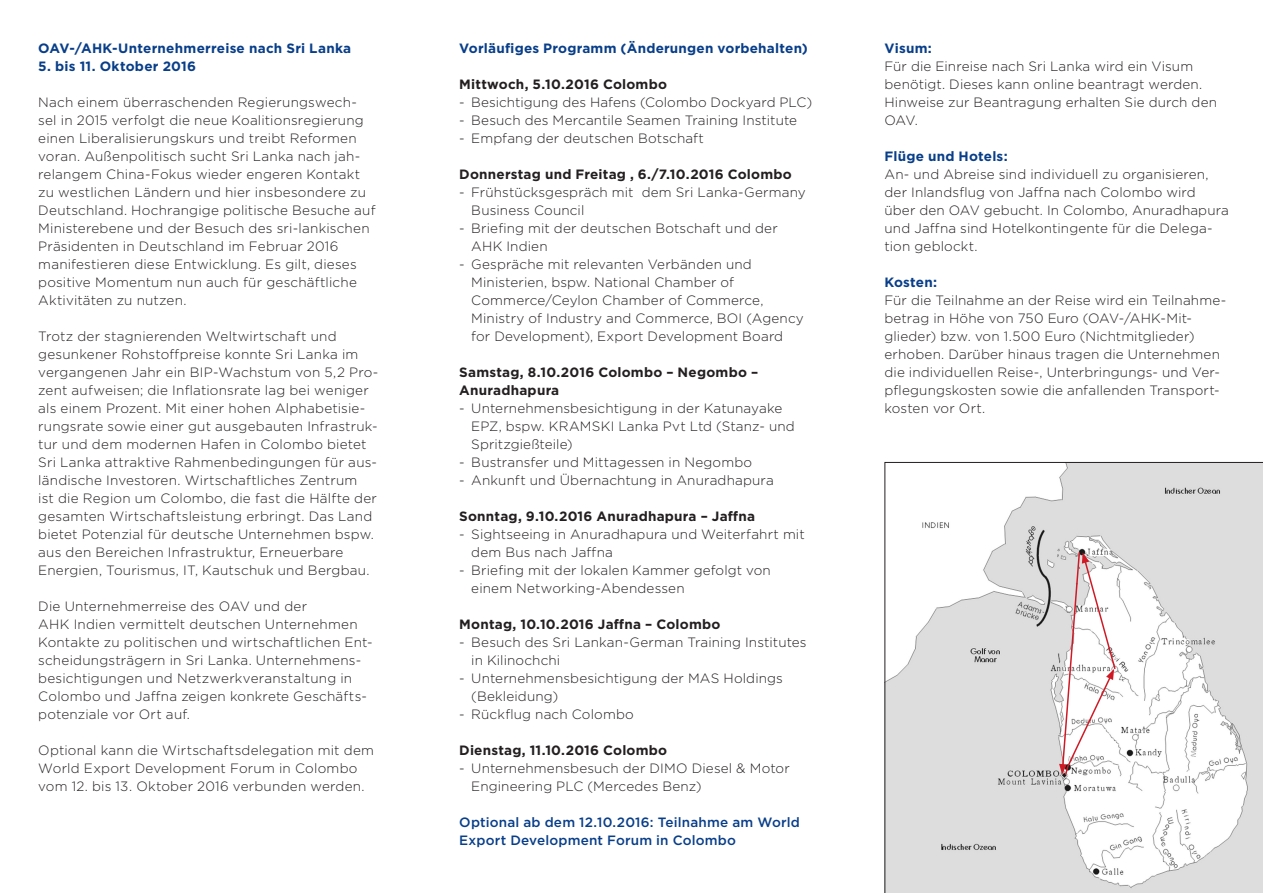
<style>
.page{position:relative;width:1263px;height:893px;background:#fff}
.page>*{position:absolute;margin:0;border:0;box-sizing:border-box;transform-origin:0 0}
.t1{font:300 13.5px/18px "Gotham";letter-spacing:.015em;color:#231f20}
.t2{font:700 13.5px/18px "Gotham";letter-spacing:.015em;color:#231f20}
.t3{font:700 13.5px "Gotham";letter-spacing:.015em;color:#083e89}
.t4{font:500 13.5px/18px "Gotham";letter-spacing:.015em;color:#083e89}
</style>
<div class="page">
<svg style="left:884px;top:462px;width:379px;height:431px"></svg>
<svg style="left:1059px;top:551px;width:58px;height:225px"></svg>
<p class="t3" style="left:38px;top:40px;width:314px">OAV-/AHK-Unternehmerreise nach Sri Lanka</p>
<p class="t3" style="left:38px;top:58px;width:159px">5. bis 11. Oktober 2016</p>
<p class="t1" style="left:38px;top:93px;width:339px">Nach einem überraschenden Regierungswech&shy;sel in 2015 verfolgt die neue Koalitionsregierung einen Liberalisierungskurs und treibt Reformen voran. Außenpolitisch sucht Sri Lanka nach jah&shy;relangem China-Fokus wieder engeren Kontakt zu westlichen Ländern und hier insbesondere zu Deutschland. Hochrangige politische Besuche auf Ministerebene und der Besuch des sri-lankischen Präsidenten in Deutschland im Februar 2016 manifestieren diese Entwicklung. Es gilt, dieses positive Momentum nun auch für geschäftliche Aktivitäten zu nutzen.</p>
<p class="t1" style="left:38px;top:327px;width:341px">Trotz der stagnierenden Weltwirtschaft und gesunkener Rohstoffpreise konnte Sri Lanka im vergangenen Jahr ein BIP-Wachstum von 5,2 Pro&shy;zent aufweisen; die Inflationsrate lag bei weniger als einem Prozent. Mit einer hohen Alphabetisie&shy;rungsrate sowie einer gut ausgebauten Infrastruk&shy;tur und dem modernen Hafen in Colombo bietet Sri Lanka attraktive Rahmenbedingungen für aus&shy;ländische Investoren. Wirtschaftliches Zentrum<br>ist die Region um Colombo, die fast die Hälfte der gesamten Wirtschaftsleistung erbringt. Das Land bietet Potenzial für deutsche Unternehmen bspw. aus den Bereichen Infrastruktur, Erneuerbare Energien, Tourismus, IT, Kautschuk und Bergbau.</p>
<p class="t1" style="left:38px;top:597px;width:336px">Die Unternehmerreise des OAV und der<br>AHK Indien vermittelt deutschen Unternehmen Kontakte zu politischen und wirtschaftlichen Ent&shy;scheidungsträgern in Sri Lanka. Unternehmens&shy;besichtigungen und Netzwerkveranstaltung in Colombo und Jaffna zeigen konkrete Geschäfts&shy;potenziale vor Ort auf.</p>
<p class="t1" style="left:38px;top:741px;width:337px">Optional kann die Wirtschaftsdelegation mit dem<br>World Export Development Forum in Colombo vom 12. bis 13. Oktober 2016 verbunden werden.</p>
<p class="t3" style="left:459px;top:39px;width:350px">Vorläufiges Programm (Änderungen vorbehalten)</p>
<p class="t2" style="left:459px;top:75px;width:209px">Mittwoch, 5.10.2016 Colombo</p>
<p class="t1" style="left:459px;top:93px;width:354px">- Besichtigung des Hafens (Colombo Dockyard PLC)</p>
<p class="t1" style="left:459px;top:111px;width:339px">- Besuch des Mercantile Seamen Training Institute</p>
<p class="t1" style="left:459px;top:129px;width:246px">- Empfang der deutschen Botschaft</p>
<p class="t2" style="left:459px;top:165px;width:334px">Donnerstag und Freitag , 6./7.10.2016 Colombo</p>
<p class="t1" style="left:471px;top:183px;width:336px;text-indent:-12px">- Frühstücksgespräch mit dem Sri Lanka-Germany<br>Business Council</p>
<p class="t1" style="left:471px;top:219px;width:308px;text-indent:-12px">- Briefing mit der deutschen Botschaft und der<br>AHK Indien</p>
<p class="t1" style="left:471px;top:255px;width:334px;text-indent:-12px">- Gespräche mit relevanten Verbänden und Ministerien, bspw. National Chamber of Commerce/Ceylon Chamber of Commerce, Ministry of Industry and Commerce, BOI (Agency for Development), Export Development Board</p>
<p class="t2" style="left:459px;top:363px;width:300px">Samstag, 8.10.2016 Colombo – Negombo –<br>Anuradhapura</p>
<p class="t1" style="left:471px;top:399px;width:325px;text-indent:-12px">- Unternehmensbesichtigung in der Katunayake<br>EPZ, bspw. KRAMSKI Lanka Pvt Ltd (Stanz- und<br>Spritzgießteile)</p>
<p class="t1" style="left:459px;top:453px;width:294px">- Bustransfer und Mittagessen in Negombo</p>
<p class="t1" style="left:459px;top:471px;width:316px">- Ankunft und Übernachtung in Anuradhapura</p>
<p class="t2" style="left:459px;top:507px;width:297px">Sonntag, 9.10.2016 Anuradhapura – Jaffna</p>
<p class="t1" style="left:471px;top:525px;width:335px;text-indent:-12px">- Sightseeing in Anuradhapura und Weiterfahrt mit dem Bus nach Jaffna</p>
<p class="t1" style="left:471px;top:561px;width:301px;text-indent:-12px">- Briefing mit der lokalen Kammer gefolgt von einem Networking-Abendessen</p>
<p class="t2" style="left:459px;top:615px;width:263px">Montag, 10.10.2016 Jaffna – Colombo</p>
<p class="t1" style="left:471px;top:633px;width:337px;text-indent:-12px">- Besuch des Sri Lankan-German Training Institutes in Kilinochchi</p>
<p class="t1" style="left:471px;top:669px;width:313px;text-indent:-12px">- Unternehmensbesichtigung der MAS Holdings (Bekleidung)</p>
<p class="t1" style="left:459px;top:705px;width:176px">- Rückflug nach Colombo</p>
<p class="t2" style="left:459px;top:741px;width:209px">Dienstag, 11.10.2016 Colombo</p>
<p class="t1" style="left:471px;top:759px;width:320px;text-indent:-12px">- Unternehmensbesuch der DIMO Diesel &amp; Motor<br>Engineering PLC (Mercedes Benz)</p>
<p class="t4" style="left:459px;top:813px;width:342px">Optional ab dem 12.10.2016: Teilnahme am World<br>Export Development Forum in Colombo</p>
<p class="t3" style="left:884px;top:39px;width:49px">Visum:</p>
<p class="t1" style="left:884px;top:57px;width:334px">Für die Einreise nach Sri Lanka wird ein Visum benötigt. Dieses kann online beantragt werden.<br>Hinweise zur Beantragung erhalten Sie durch den OAV.</p>
<p class="t3" style="left:884px;top:147px;width:125px">Flüge und Hotels:</p>
<p class="t1" style="left:884px;top:165px;width:346px">An- und Abreise sind individuell zu organisieren, der Inlandsflug von Jaffna nach Colombo wird über den OAV gebucht. In Colombo, Anuradhapura und Jaffna sind Hotelkontingente für die Delega&shy;tion geblockt.</p>
<p class="t3" style="left:884px;top:273px;width:54px">Kosten:</p>
<p class="t1" style="left:884px;top:291px;width:343px">Für die Teilnahme an der Reise wird ein Teilnahme&shy;betrag in Höhe von 750 Euro (OAV-/AHK-Mit&shy;glieder) bzw. von 1.500 Euro (Nichtmitglieder) erhoben. Darüber hinaus tragen die Unternehmen die individuellen Reise-, Unterbringungs- und Ver&shy;pflegungskosten sowie die anfallenden Transport&shy;kosten vor Ort.</p>
</div>
